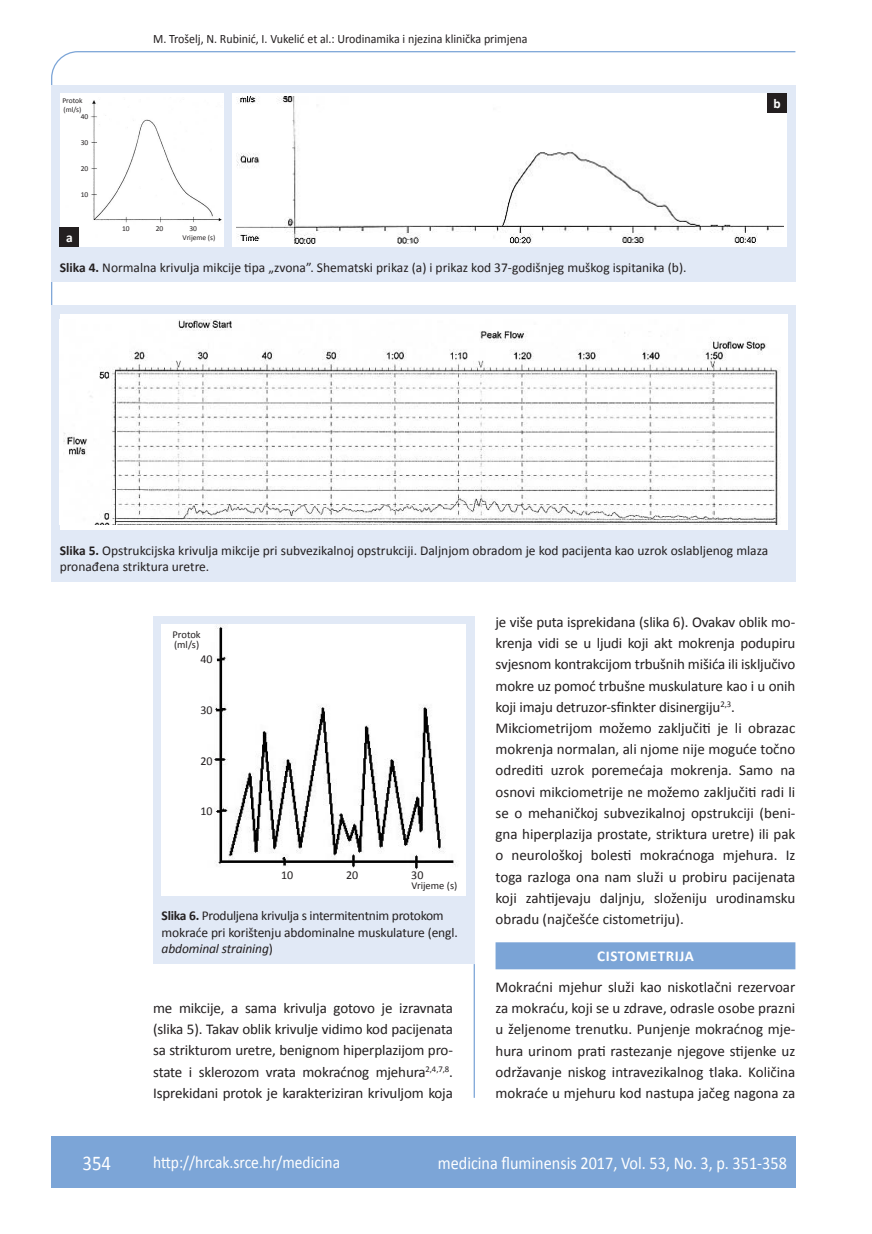
<style>
.page{position:relative;width:872px;height:1234px;background:#fff}
.page>*{position:absolute;margin:0;border:0;box-sizing:border-box;transform-origin:0 0}
.t1{font:21px "Calibri";color:#fff;scale:.9 1}
.t2{font:18px "Calibri";color:#fff;scale:.9 1}
.t3{font:17.25px "Calibri";color:#fff;scale:.9 1}
.t4{font:15px/21.1px "Calibri";color:#231f20;text-align:justify}
.t5{font:700 15px "Calibri";letter-spacing:.04em;color:#fff}
.t6{font:13.5px/16.5px "Calibri";color:#231f20}
.t7{font:13.5px/16.5px "Calibri";letter-spacing:-.02em;color:#231f20}
.t8{font:700 13.5px "Calibri";color:#fff}
.t9{font:12.75px "Calibri";color:#231f20;scale:.94 1}
.t10{font:12px "Calibri";color:#231f20}
.t11{font:10.5px/10.5px "Calibri";color:#231f20}
.t12{font:7.5px/9px "Calibri";color:#231f20}
.s1{font-weight:700}
.s2{font-style:italic}
</style>
<div class="page">
<svg style="left:51px;top:51px;width:745px;height:275px"></svg>
<hr style="left:473px;top:963px;width:2px;height:134px;background:#7ca5d7">
<div style="left:51px;top:1135px;width:744px;height:51px;background:#7ca5d7"></div>
<div style="left:495px;top:942px;width:300px;height:27px;background:#7ca5d7"></div>
<div style="left:51px;top:305px;width:744px;height:276px;background:#e1e9f6"></div>
<div style="left:60px;top:313px;width:727px;height:216px;background:#fff"></div>
<img style="left:63px;top:319px;width:715px;height:205px">
<div style="left:153px;top:615px;width:321px;height:348px;background:#e1e9f6"></div>
<img style="left:162px;top:624px;width:303px;height:270px">
<div style="left:51px;top:85px;width:744px;height:196px;background:#e1e9f6"></div>
<div style="left:60px;top:94px;width:163px;height:153px;background:#fff"></div>
<img style="left:90px;top:100px;width:132px;height:123px">
<div style="left:232px;top:94px;width:555px;height:153px;background:#fff"></div>
<img style="left:236px;top:96px;width:547px;height:148px">
<div style="left:60px;top:227px;width:19px;height:19px;background:#231f20"></div>
<div style="left:767px;top:94px;width:19px;height:19px;background:#231f20"></div>
<p class="t12" style="left:62px;top:95px;width:22px">Protok (ml/s)</p>
<p class="t12" style="left:81px;top:111px;width:9px">40</p>
<p class="t12" style="left:81px;top:138px;width:9px">30</p>
<p class="t12" style="left:81px;top:164px;width:9px">20</p>
<p class="t12" style="left:81px;top:190px;width:9px">10</p>
<p class="t8" style="left:66px;top:229px;width:8px">a</p>
<p class="t9" style="left:153px;top:30px;width:400px">M. Trošelj, N. Rubinić, I. Vukelić et al.: Urodinamika i njezina klinička primjena</p>
<p class="t12" style="left:122px;top:224px;width:9px">10</p>
<p class="t12" style="left:156px;top:224px;width:9px">20</p>
<p class="t12" style="left:189px;top:224px;width:9px">30</p>
<p class="t12" style="left:183px;top:232px;width:34px">Vrijeme (s)</p>
<p class="t12" style="left:284px;top:94px;width:9px">50</p>
<p class="t12" style="left:288px;top:218px;width:5px">0</p>
<p class="t6" style="left:60px;top:258px;width:628px"><span class="s1">Slika 4.</span> Normalna krivulja mikcije tipa „zvona”. Shematski prikaz (a) i prikaz kod 37-godišnjeg muškog ispitanika (b).</p>
<p class="t8" style="left:773px;top:95px;width:9px">b</p>
<p class="t6" style="left:60px;top:541px;width:710px"><span class="s1">Slika 5.</span> Opstrukcijska krivulja mikcije pri subvezikalnoj opstrukciji. Daljnjom obradom je kod pacijenta kao uzrok oslabljenog mlaza pronađena striktura uretre.</p>
<p class="t11" style="left:172px;top:628px;width:30px">Protok (ml/s)</p>
<p class="t10" style="left:200px;top:651px;width:14px">40</p>
<p class="t10" style="left:200px;top:702px;width:14px">30</p>
<p class="t10" style="left:200px;top:753px;width:14px">20</p>
<p class="t10" style="left:200px;top:803px;width:14px">10</p>
<p class="t10" style="left:281px;top:867px;width:14px">10</p>
<p class="t10" style="left:346px;top:867px;width:14px">20</p>
<p class="t10" style="left:411px;top:867px;width:14px">30</p>
<p class="t11" style="left:411px;top:879px;width:47px">Vrijeme (s)</p>
<p class="t7" style="left:162px;top:906px;width:298px"><span class="s1">Slika 6.</span> Produljena krivulja s intermitentnim protokom mokraće pri korištenju abdominalne muskulature (engl. <span class="s2">abdominal straining</span>)</p>
<p class="t4" style="left:153px;top:996px;width:301px">me mikcije, a sama krivulja gotovo je izravnata (slika 5). Takav oblik krivulje vidimo kod pacijenata sa strikturom uretre, benignom hiperplazijom pro&shy;state i sklerozom vrata mokraćnog mjehura<sup>2,4,7,8</sup>.<br>Isprekidani protok je karakteriziran krivuljom koja</p>
<p class="t4" style="left:495px;top:610px;width:301px;text-align:left">je više puta isprekidana (slika 6). Ovakav oblik mo&shy;krenja vidi se u ljudi koji akt mokrenja podupiru svjesnom kontrakcijom trbušnih mišića ili isključivo mokre uz pomoć trbušne muskulature kao i u onih koji imaju detruzor-sfinkter disinergiju<sup>2,3</sup>.<br>Mikciometrijom možemo zaključiti je li obrazac mokrenja normalan, ali njome nije moguće točno odrediti uzrok poremećaja mokrenja. Samo na osnovi mikciometrije ne možemo zaključiti radi li se o mehaničkoj subvezikalnoj opstrukciji (beni&shy;gna hiperplazija prostate, striktura uretre) ili pak o neurološkoj bolesti mokraćnoga mjehura. Iz toga razloga ona nam služi u probiru pacijenata koji zahtijevaju daljnju, složeniju urodinamsku obradu (najčešće cistometriju).</p>
<p class="t5" style="left:597px;top:946px;width:98px">CISTOMETRIJA</p>
<p class="t4" style="left:495px;top:975px;width:301px">Mokraćni mjehur služi kao niskotlačni rezervoar za mokraću, koji se u zdrave, odrasle osobe prazni u željenome trenutku. Punjenje mokraćnog mje&shy;hura urinom prati rastezanje njegove stijenke uz održavanje niskog intravezikalnog tlaka. Količina mokraće u mjehuru kod nastupa jačeg nagona za</p>
<h1 class="t1" style="left:82px;top:1149px;width:33px">354</h1>
<p class="t3" style="left:153px;top:1150px;width:209px">http://hrcak.srce.hr/medicina</p>
<p class="t2" style="left:438px;top:1151px;width:389px">medicina fluminensis 2017, Vol. 53, No. 3, p. 351-358</p>
</div>
